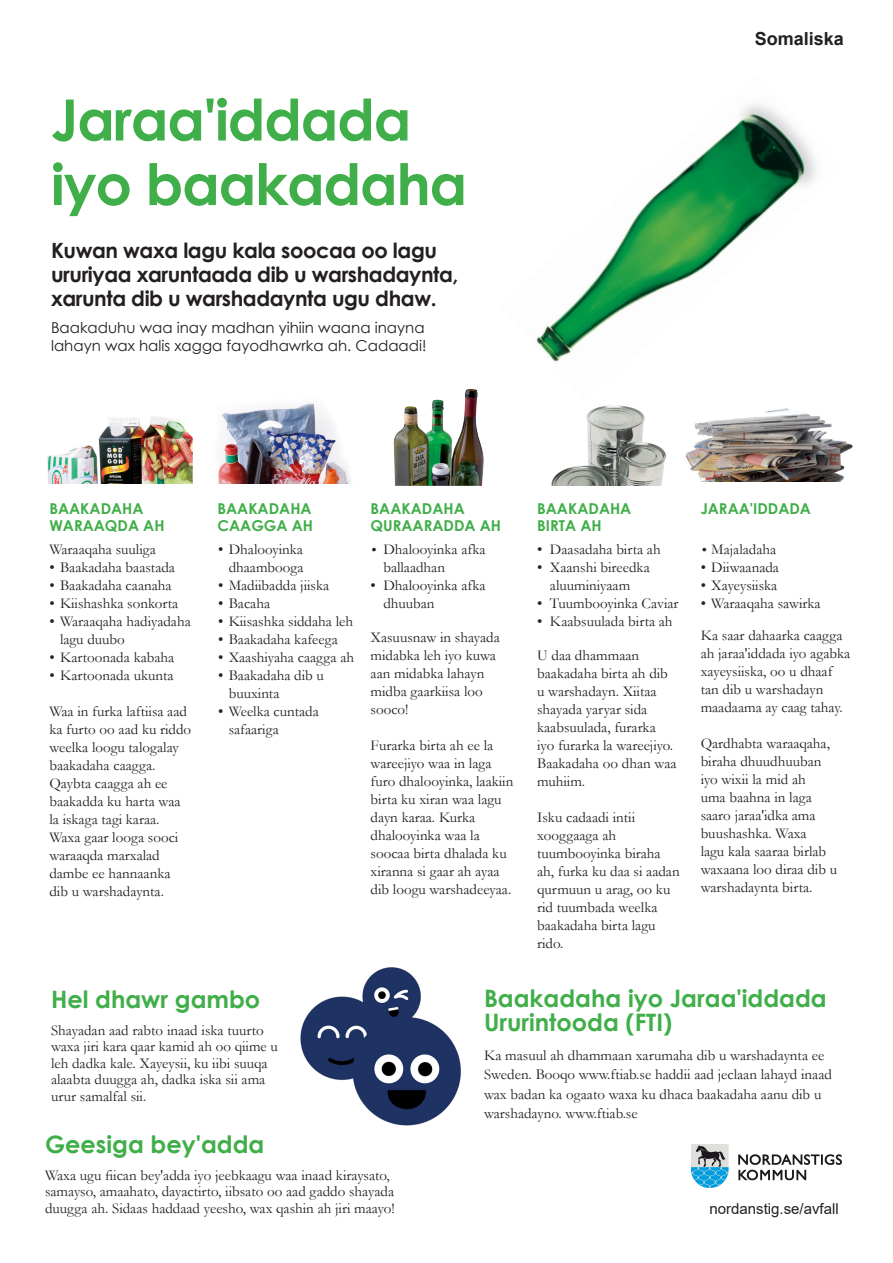
<style>
.page{position:relative;width:893px;height:1263px;background:#fff}
.page>*{position:absolute;margin:0;border:0;box-sizing:border-box;transform-origin:0 0}
.t1{font:700 57px/64.5px "Century Gothic";letter-spacing:-.02em;color:#40ae49}
.t2{font:700 24px/24px "Century Gothic";color:#40ae49}
.t3{font:700 21px/24px "Century Gothic";letter-spacing:-.02em;color:#231f20}
.t4{font:700 18px "Arial";color:#231f20}
.t5{font:15px/18px "Garamond";color:#231f20}
.t6{font:700 15px/16.5px "Century Gothic";color:#40ae49}
.t7{font:15px/18px "Century Gothic";color:#231f20}
.t8{font:15px "Arial";color:#231f20}
.s1{font-family:"Century Gothic";font-size:12px}
</style>
<div class="page">
<img style="left:536px;top:103px;width:281px;height:259px">
<img style="left:691px;top:1144px;width:151px;height:44px">
<img style="left:393px;top:389px;width:91px;height:97px">
<img style="left:47px;top:416px;width:145px;height:67px">
<img style="left:685px;top:408px;width:168px;height:73px">
<img style="left:551px;top:405px;width:115px;height:81px">
<img style="left:218px;top:403px;width:133px;height:80px">
<img style="left:300px;top:967px;width:161px;height:159px">
<p class="t1" style="left:51px;top:85px;width:418px">Jaraa'iddada iyo baakadaha</p>
<p class="t3" style="left:51px;top:238px;width:409px">Kuwan waxa lagu kala soocaa oo lagu ururiyaa xaruntaada dib u warshadaynta, xarunta dib u warshadaynta ugu dhaw.</p>
<p class="t7" style="left:51px;top:319px;width:377px">Baakaduhu waa inay madhan yihiin waana inayna lahayn wax halis xagga fayodhawrka ah. Cadaadi!</p>
<p class="t4" style="left:755px;top:25px;width:91px">Somaliska</p>
<p class="t6" style="left:49px;top:500px;width:117px">BAAKADAHA<br>WARAAQDA AH</p>
<p class="t5" style="left:49px;top:540px;width:108px">Waraaqaha suuliga</p>
<p class="t5" style="left:49px;top:558px;width:127px">• Baakadaha baastada</p>
<p class="t5" style="left:49px;top:576px;width:124px">• Baakadaha caanaha</p>
<p class="t5" style="left:49px;top:594px;width:130px">• Kiishashka sonkorta</p>
<p class="t5" style="left:60px;top:612px;width:132px;text-indent:-11px">• Waraaqaha hadiyadaha lagu duubo</p>
<p class="t5" style="left:49px;top:648px;width:126px">• Kartoonada kabaha</p>
<p class="t5" style="left:49px;top:666px;width:126px">• Kartoonada ukunta</p>
<p class="t5" style="left:49px;top:702px;width:143px">Waa in furka laftiisa aad ka furto oo aad ku riddo weelka loogu talogalay baakadaha caagga.</p>
<p class="t5" style="left:49px;top:774px;width:133px">Qaybta caagga ah ee baakadda ku harta waa la iskaga tagi karaa.<br>Waxa gaar looga sooci waraaqda marxalad dambe ee hannaanka dib u warshadaynta.</p>
<p class="t6" style="left:217px;top:500px;width:97px">BAAKADAHA<br>CAAGGA AH</p>
<p class="t5" style="left:218px;top:540px;width:87px;text-align:right">• Dhalooyinka dhaambooga</p>
<p class="t5" style="left:218px;top:576px;width:113px">• Madiibadda jiiska</p>
<p class="t5" style="left:218px;top:594px;width:54px">• Bacaha</p>
<p class="t5" style="left:218px;top:612px;width:136px">• Kiisashka siddaha leh</p>
<p class="t5" style="left:218px;top:630px;width:121px">• Baakadaha kafeega</p>
<p class="t5" style="left:218px;top:648px;width:138px">• Xaashiyaha caagga ah</p>
<p class="t5" style="left:229px;top:666px;width:97px;text-indent:-11px">• Baakadaha dib u buuxinta</p>
<p class="t5" style="left:229px;top:702px;width:92px;text-indent:-11px">• Weelka cuntada safaariga</p>
<p class="t6" style="left:371px;top:500px;width:132px">BAAKADAHA<br>QURAARADDA AH</p>
<p class="t5" style="left:383px;top:540px;width:104px;text-indent:-13px"><span class="s1">•</span> Dhalooyinka afka ballaadhan</p>
<p class="t5" style="left:383px;top:576px;width:104px;text-indent:-13px">• Dhalooyinka afka dhuuban</p>
<p class="t5" style="left:371px;top:628px;width:131px">Xasuusnaw in shayada midabka leh iyo kuwa aan midabka lahayn midba gaarkiisa loo sooco!</p>
<p class="t5" style="left:371px;top:736px;width:144px">Furarka birta ah ee la wareejiyo waa in laga furo dhalooyinka, laakiin birta ku xiran waa lagu dayn karaa. Kurka dhalooyinka waa la soocaa birta dhalada ku xiranna si gaar ah ayaa dib loogu warshadeeyaa.</p>
<p class="t6" style="left:537px;top:500px;width:96px">BAAKADAHA<br>BIRTA AH</p>
<p class="t5" style="left:537px;top:540px;width:125px">• Daasadaha birta ah</p>
<p class="t5" style="left:537px;top:558px;width:114px;text-align:center">• Xaanshi bireedka aluuminiyaam</p>
<p class="t5" style="left:537px;top:594px;width:143px">• Tuumbooyinka Caviar</p>
<p class="t5" style="left:537px;top:612px;width:137px">• Kaabsuulada birta ah</p>
<p class="t5" style="left:537px;top:646px;width:141px">U daa dhammaan baakadaha birta ah dib u warshadayn. Xiitaa shayada yaryar sida kaabsuulada, furarka iyo furarka la wareejiyo.<br>Baakadaha oo dhan waa muhiim.</p>
<p class="t5" style="left:537px;top:808px;width:144px">Isku cadaadi intii xooggaaga ah tuumbooyinka biraha ah, furka ku daa si aadan qurmuun u arag, oo ku rid tuumbada weelka baakadaha birta lagu rido.</p>
<p class="t6" style="left:701px;top:500px;width:112px">JARAA'IDDADA</p>
<p class="t5" style="left:701px;top:540px;width:77px"><span class="s1">•</span> Majaladaha</p>
<p class="t5" style="left:701px;top:558px;width:80px">• Diiwaanada</p>
<p class="t5" style="left:701px;top:576px;width:78px">• Xayeysiiska</p>
<p class="t5" style="left:701px;top:594px;width:121px">• Waraaqaha sawirka</p>
<p class="t5" style="left:701px;top:626px;width:151px">Ka saar dahaarka caagga ah jaraa'iddada iyo agabka xayeysiiska, oo u dhaaf tan dib u warshadayn maadaama ay caag tahay.</p>
<p class="t5" style="left:701px;top:734px;width:138px">Qardhabta waraaqaha, biraha dhuudhuuban iyo wixii la mid ah<br>uma baahna in laga saaro jaraa'idka ama buushashka. Waxa<br>lagu kala saaraa birlab waxaana loo diraa dib u warshadaynta birta.</p>
<p class="t2" style="left:51px;top:986px;width:211px">Hel dhawr gambo</p>
<p class="t5" style="left:51px;top:1021px;width:228px;line-height:16.5px">Shayadan aad rabto inaad iska tuurto waxa jiri kara qaar kamid ah oo qiime u leh dadka kale. Xayeysii, ku iibi suuqa alaabta duugga ah, dadka iska sii ama urur samalfal sii.</p>
<p class="t2" style="left:45px;top:1131px;width:221px">Geesiga bey'adda</p>
<p class="t5" style="left:45px;top:1166px;width:351px;line-height:16.5px">Waxa ugu fiican bey'adda iyo jeebkaagu waa inaad kiraysato, samayso, amaahato, dayactirto, iibsato oo aad gaddo shayada duugga ah. Sidaas haddaad yeesho, wax qashin ah jiri maayo!</p>
<p class="t2" style="left:484px;top:985px;width:344px">Baakadaha iyo Jaraa'iddada<br>Ururintooda (FTI)</p>
<p class="t5" style="left:484px;top:1045px;width:349px;line-height:19.5px">Ka masuul ah dhammaan xarumaha dib u warshadaynta ee Sweden. Booqo www.ftiab.se haddii aad jeclaan lahayd inaad wax badan ka ogaato waxa ku dhaca baakadaha aanu dib u warshadayno. www.ftiab.se</p>
<p class="t8" style="left:709px;top:1198px;width:131px">nordanstig.se/avfall</p>
</div>
